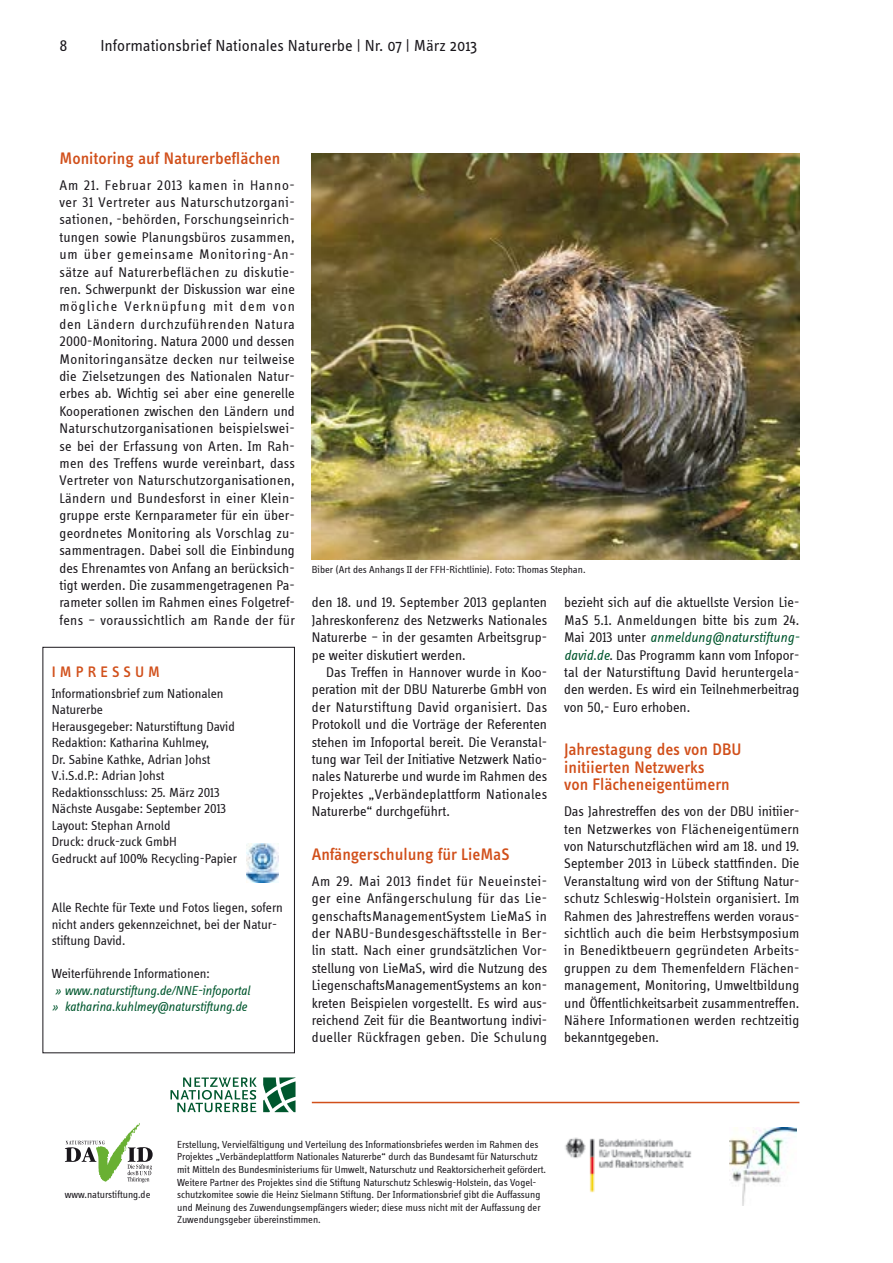
<style>
.page{position:relative;width:893px;height:1263px;background:#fff}
.page>*{position:absolute;margin:0;border:0;box-sizing:border-box;transform-origin:0 0}
.t1{font:500 17.25px/17.4px "Info Text";color:#d14f1a}
.t2{font:16.5px "Info Text";color:#1a171c}
.t3{font:500 15.75px "Info Text";color:#d14f1a}
.t4{font:14.4px/17.4px "Info Web";letter-spacing:.005em;color:#1a171c;text-align:justify}
.t5{font:13.5px/16.5px "Info Web";color:#1a171c}
.t6{font:italic 13.5px/16.5px "Info Web";letter-spacing:-.01em;color:#00572e}
.t7{font:10.5px/12.6px "Info Web";color:#1a171c}
.s1{font-style:italic;color:#00572e}
</style>
<div class="page">
<div style="left:43px;top:647px;width:252px;height:406px;border:1px solid #1a171c"></div>
<img style="left:565px;top:1137px;width:127px;height:56px">
<img style="left:729px;top:1127px;width:68px;height:78px">
<svg style="left:65px;top:1123px;width:88px;height:60px"></svg>
<hr style="left:312px;top:1102px;width:487px;height:1px;background:#d14f1a">
<svg style="left:170px;top:1077px;width:87px;height:35px"></svg>
<svg style="left:263px;top:1077px;width:33px;height:35px"></svg>
<img style="left:312px;top:153px;width:487px;height:406px">
<img style="left:246px;top:843px;width:33px;height:39px">
<p class="t2" style="left:60px;top:36px;width:10px">8</p>
<p class="t2" style="left:100px;top:36px;width:378px">Informationsbrief Nationales Naturerbe | Nr. 07 | März 2013</p>
<p class="t1" style="left:60px;top:149px;width:222px">Monitoring auf Naturerbeflächen</p>
<p class="t4" style="left:60px;top:176px;width:237px">Am 21. Februar 2013 kamen in Hanno&shy;ver 31 Vertreter aus Naturschutzorgani&shy;sationen, -behörden, Forschungseinrich&shy;tungen sowie Planungsbüros zusammen, um über gemeinsame Monitoring-An&shy;sätze auf Naturerbeflächen zu diskutie&shy;ren. Schwerpunkt der Diskussion war eine mögliche Verknüpfung mit dem von den Ländern durchzuführenden Natura 2000-Monitoring. Natura 2000 und dessen Monitoringansätze decken nur teilweise die Zielsetzungen des Nationalen Natur&shy;erbes ab. Wichtig sei aber eine generelle Kooperationen zwischen den Ländern und Naturschutzorganisationen beispielswei&shy;se bei der Erfassung von Arten. Im Rah&shy;men des Treffens wurde vereinbart, dass Vertreter von Naturschutzorganisationen, Ländern und Bundesforst in einer Klein&shy;gruppe erste Kernparameter für ein über&shy;geordnetes Monitoring als Vorschlag zu&shy;sammentragen. Dabei soll die Einbindung des Ehrenamtes von Anfang an berücksich&shy;tigt werden. Die zusammengetragenen Pa&shy;rameter sollen im Rahmen eines Folgetref&shy;fens – voraussichtlich am Rande der für</p>
<p class="t3" style="left:52px;top:663px;width:22px">I mpressum</p>
<p class="t5" style="left:52px;top:685px;width:187px">Informationsbrief zum Nationalen<br>Naturerbe<br>Herausgegeber: Naturstiftung David<br>Redaktion: Katharina Kuhlmey,<br>Dr. Sabine Kathke, Adrian Johst<br>V.i.S.d.P.: Adrian Johst<br>Redaktionsschluss: 25. März 2013<br>Nächste Ausgabe: September 2013<br>Layout: Stephan Arnold<br>Druck: druck-zuck GmbH<br>Gedruckt auf 100% Recycling-Papier</p>
<p class="t5" style="left:52px;top:899px;width:233px">Alle Rechte für Texte und Fotos liegen, sofern nicht anders gekennzeichnet, bei der Natur&shy;stiftung David.</p>
<p class="t5" style="left:52px;top:965px;width:160px">Weiterführende Informationen:</p>
<p class="t6" style="left:52px;top:982px;width:200px">» www.naturstiftung.de/NNE-infoportal » katharina.kuhlmey@naturstiftung.de</p>
<p class="t7" style="left:312px;top:563px;width:275px">Biber (Art des Anhangs II der FFH-Richtlinie). Foto: Thomas Stephan.</p>
<p class="t4" style="left:312px;top:594px;width:237px">den 18. und 19. September 2013 geplanten Jahreskonferenz des Netzwerks Nationales Naturerbe – in der gesamten Arbeitsgrup&shy;pe weiter diskutiert werden.</p>
<p class="t4" style="left:312px;top:663px;width:237px;text-indent:14px">Das Treffen in Hannover wurde in Koo&shy;peration mit der DBU Naturerbe GmbH von der Naturstiftung David organisiert. Das Protokoll und die Vorträge der Referenten stehen im Infoportal bereit. Die Veranstal&shy;tung war Teil der Initiative Netzwerk Natio&shy;nales Naturerbe und wurde im Rahmen des Projektes „Verbändeplattform Nationales Naturerbe“ durchgeführt.</p>
<p class="t1" style="left:312px;top:845px;width:199px">Anfängerschulung für LieMaS</p>
<p class="t4" style="left:312px;top:872px;width:237px">Am 29. Mai 2013 findet für Neueinstei&shy;ger eine Anfängerschulung für das Lie&shy;genschaftsManagementSystem LieMaS in der NABU-Bundesgeschäftsstelle in Ber&shy;lin statt. Nach einer grundsätzlichen Vor&shy;stellung von LieMaS, wird die Nutzung des LiegenschaftsManagementSystems an kon&shy;kreten Beispielen vorgestellt. Es wird aus&shy;reichend Zeit für die Beantwortung indivi&shy;dueller Rückfragen geben. Die Schulung</p>
<p class="t4" style="left:564px;top:594px;width:237px">bezieht sich auf die aktuellste Version Lie-MaS 5.1. Anmeldungen bitte bis zum 24.<br>Mai 2013 unter <span class="s1">anmeldung@naturstiftung&shy;david.de</span>. Das Programm kann vom Infopor&shy;tal der Naturstiftung David heruntergela&shy;den werden. Es wird ein Teilnehmerbeitrag von 50,- Euro erhoben.</p>
<p class="t1" style="left:564px;top:741px;width:179px">Jahrestagung des von DBU initiierten Netzwerks<br>von Flächeneigentümern</p>
<p class="t4" style="left:564px;top:803px;width:237px">Das Jahrestreffen des von der DBU initiier&shy;ten Netzwerkes von Flächeneigentümern von Naturschutzflächen wird am 18. und 19.<br>September 2013 in Lübeck stattfinden. Die Veranstaltung wird von der Stiftung Natur&shy;schutz Schleswig-Holstein organisiert. Im Rahmen des Jahrestreffens werden voraus&shy;sichtlich auch die beim Herbstsymposium in Benediktbeuern gegründeten Arbeits&shy;gruppen zu dem Themenfeldern Flächen&shy;management, Monitoring, Umweltbildung und Öffentlichkeitsarbeit zusammentreffen.<br>Nähere Informationen werden rechtzeitig bekanntgegeben.</p>
<p class="t7" style="left:65px;top:1188px;width:87px">www.naturstiftung.de</p>
<p class="t7" style="left:177px;top:1138px;width:370px">Erstellung, Vervielfältigung und Verteilung des Informationsbriefes werden im Rahmen des Projektes „Verbändeplattform Nationales Naturerbe“ durch das Bundesamt für Naturschutz mit Mitteln des Bundesministeriums für Umwelt, Naturschutz und Reaktorsicherheit gefördert.<br>Weitere Partner des Projektes sind die Stiftung Naturschutz Schleswig-Holstein, das Vogel&shy;schutzkomitee sowie die Heinz Sielmann Stiftung. Der Informationsbrief gibt die Auffassung und Meinung des Zuwendungsempfängers wieder; diese muss nicht mit der Auffassung der Zuwendungsgeber übereinstimmen.</p>
</div>
